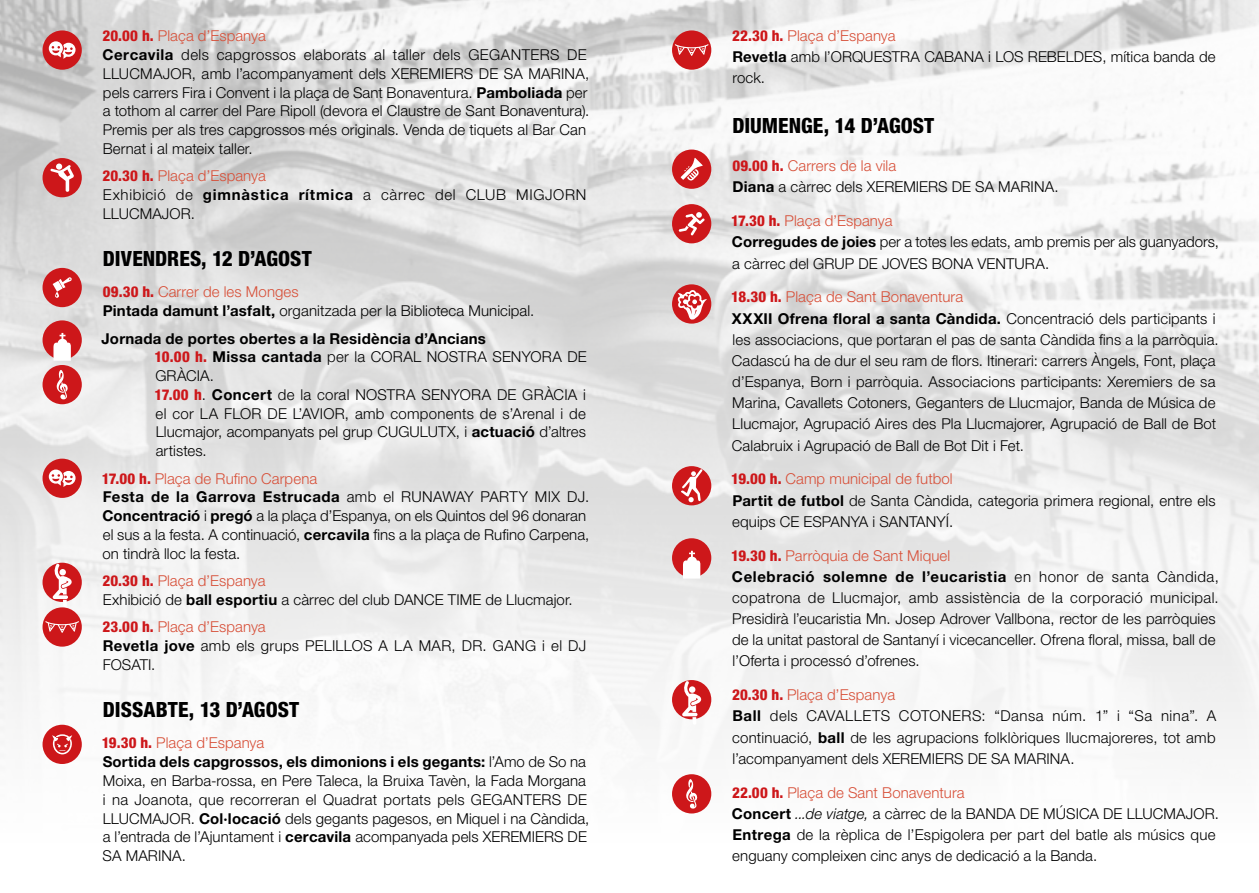
<style>
.page{position:relative;width:1259px;height:893px;background:#fff}
.page>*{position:absolute;margin:0;border:0;box-sizing:border-box;transform-origin:0 0}
.FECHA{font:800 condensed 21px "Helvetica Neue LT Std";color:#000}
.txt{font:300 15px/18.8px "Helvetica Neue LT Std";letter-spacing:.005em;color:#000}
.lugar{font:300 15px "Helvetica Neue LT Std";letter-spacing:.005em;color:#d74f38}
.txt-2{font:300 15px/18.8px "Helvetica Neue LT Std";letter-spacing:.045em;color:#000}
.txt-3{font:700 15px "Helvetica Neue LT Std";letter-spacing:.015em;color:#000}
.s1{font-weight:800;font-stretch:condensed;color:#cd171a}
.s2{font-weight:700}
.s3{font-style:italic}
</style>
<div class="page">
<img style="left:0;top:0;width:1259px;height:814px">
<div style="left:43px;top:30px;width:39px;height:40px;background:#cd171a;border-radius:50%"></div>
<svg style="left:49px;top:41px;width:27px;height:18px"></svg>
<div style="left:43px;top:158px;width:39px;height:39px;background:#cd171a;border-radius:50%"></div>
<svg style="left:50px;top:164px;width:24px;height:28px"></svg>
<div style="left:43px;top:268px;width:39px;height:39px;background:#cd171a;border-radius:50%"></div>
<svg style="left:53px;top:277px;width:19px;height:21px"></svg>
<div style="left:43px;top:365px;width:39px;height:39px;background:#cd171a;border-radius:50%"></div>
<svg style="left:57px;top:370px;width:11px;height:29px"></svg>
<div style="left:43px;top:320px;width:39px;height:40px;background:#cd171a;border-radius:50%"></div>
<svg style="left:53px;top:333px;width:18px;height:28px"></svg>
<div style="left:672px;top:538px;width:39px;height:39px;background:#cd171a;border-radius:50%"></div>
<svg style="left:683px;top:551px;width:17px;height:28px"></svg>
<div style="left:672px;top:774px;width:39px;height:39px;background:#cd171a;border-radius:50%"></div>
<svg style="left:686px;top:779px;width:11px;height:30px"></svg>
<div style="left:43px;top:563px;width:39px;height:39px;background:#cd171a;border-radius:50%"></div>
<svg style="left:53px;top:563px;width:19px;height:45px"></svg>
<div style="left:672px;top:680px;width:39px;height:39px;background:#cd171a;border-radius:50%"></div>
<svg style="left:682px;top:680px;width:19px;height:45px"></svg>
<div style="left:43px;top:607px;width:39px;height:40px;background:#cd171a;border-radius:50%"></div>
<svg style="left:45px;top:621px;width:34px;height:12px"></svg>
<div style="left:672px;top:30px;width:39px;height:40px;background:#cd171a;border-radius:50%"></div>
<svg style="left:675px;top:44px;width:33px;height:12px"></svg>
<div style="left:43px;top:725px;width:39px;height:39px;background:#cd171a;border-radius:50%"></div>
<svg style="left:52px;top:734px;width:20px;height:20px"></svg>
<div style="left:672px;top:150px;width:39px;height:39px;background:#cd171a;border-radius:50%"></div>
<svg style="left:680px;top:158px;width:22px;height:22px"></svg>
<svg style="left:672px;top:284px;width:39px;height:40px"></svg>
<svg style="left:677px;top:290px;width:30px;height:29px"></svg>
<div style="left:672px;top:466px;width:39px;height:39px;background:#cd171a;border-radius:50%"></div>
<svg style="left:680px;top:469px;width:22px;height:33px"></svg>
<div style="left:672px;top:204px;width:39px;height:39px;background:#cd171a;border-radius:50%"></div>
<svg style="left:678px;top:212px;width:26px;height:23px"></svg>
<div style="left:43px;top:459px;width:39px;height:39px;background:#cd171a;border-radius:50%"></div>
<svg style="left:49px;top:469px;width:27px;height:18px"></svg>
<p class="lugar" style="left:103px;top:27px;width:165px"><span class="s1">20.00 h.</span> Plaça d’Espanya</p>
<p class="txt" style="left:102px;top:45px;width:488px"><span class="s2">Cercavila</span> dels capgrossos elaborats al taller dels GEGANTERS DE LLUCMAJOR, amb l’acompanyament dels XEREMIERS DE SA MARINA, pels carrers Fira i Convent i la plaça de Sant Bonaventura. <span class="s2">Pamboliada</span> per a tothom al carrer del Pare Ripoll (devora el Claustre de Sant Bonaventura).<br>Premis per als tres capgrossos més originals. Venda de tiquets al Bar Can Bernat i al mateix taller.</p>
<p class="lugar" style="left:103px;top:167px;width:165px"><span class="s1">20.30 h.</span> Plaça d’Espanya</p>
<p class="txt-2" style="left:103px;top:185px;width:485px">Exhibició de <span class="s2">gimnàstica rítmica</span> a càrrec del CLUB MIGJORN<br>LLUCMAJOR.</p>
<p class="FECHA" style="left:103px;top:245px;width:210px">DIVENDRES, 12 D’AGOST</p>
<p class="lugar" style="left:103px;top:283px;width:197px"><span class="s1">09.30 h.</span> Carrer de les Monges</p>
<p class="txt" style="left:103px;top:301px;width:433px"><span class="s2">Pintada damunt l’asfalt,</span> organitzada per la Biblioteca Municipal.</p>
<p class="txt-3" style="left:101px;top:329px;width:386px">Jornada de portes obertes a la Residència d’Ancians</p>
<p class="txt" style="left:155px;top:347px;width:434px"><span class="s1">10.00 h.</span> <span class="s2">Missa cantada</span> per la CORAL NOSTRA SENYORA DE<br>GRÀCIA.</p>
<p class="txt" style="left:155px;top:385px;width:433px;text-align:justify"><span class="s1">17.00 h</span>. <span class="s2">Concert</span> de la coral NOSTRA SENYORA DE GRÀCIA i el cor LA FLOR DE L’AVIOR, amb components de s’Arenal i de Llucmajor, acompanyats pel grup CUGULUTX, i <span class="s2">actuació</span> d’altres artistes.</p>
<p class="lugar" style="left:102px;top:469px;width:217px"><span class="s1">17.00 h.</span> Plaça de Rufino Carpena</p>
<p class="txt" style="left:102px;top:487px;width:488px"><span class="s2">Festa de la Garrova Estrucada</span> amb el RUNAWAY PARTY MIX DJ.<br><span class="s2">Concentració</span> i <span class="s2">pregó</span> a la plaça d’Espanya, on els Quintos del 96 donaran el sus a la festa. A continuació, <span class="s2">cercavila</span> fins a la plaça de Rufino Carpena, on tindrà lloc la festa.</p>
<p class="lugar" style="left:103px;top:571px;width:165px"><span class="s1">20.30 h.</span> Plaça d’Espanya</p>
<p class="txt" style="left:103px;top:590px;width:471px">Exhibició de <span class="s2">ball esportiu</span> a càrrec del club DANCE TIME de Llucmajor.</p>
<p class="lugar" style="left:103px;top:617px;width:165px"><span class="s1">23.00 h.</span> Plaça d’Espanya</p>
<p class="txt" style="left:103px;top:636px;width:485px"><span class="s2">Revetla jove</span> amb els grups PELILLOS A LA MAR, DR. GANG i el DJ<br>FOSATI.</p>
<p class="FECHA" style="left:103px;top:696px;width:198px">DISSABTE, 13 D’AGOST</p>
<p class="lugar" style="left:102px;top:734px;width:164px"><span class="s1">19.30 h.</span> Plaça d’Espanya</p>
<p class="txt" style="left:103px;top:752px;width:488px"><span class="s2">Sortida dels capgrossos, els dimonions i els gegants:</span> l’Amo de So na Moixa, en Barba-rossa, en Pere Taleca, la Bruixa Tavèn, la Fada Morgana i na Joanota, que recorreran el Quadrat portats pels GEGANTERS DE LLUCMAJOR. <span class="s2">Col·locació</span> dels gegants pagesos, en Miquel i na Càndida, a l’entrada de l’Ajuntament i <span class="s2">cercavila</span> acompanyada pels XEREMIERS DE SA MARINA.</p>
<p class="lugar" style="left:732px;top:27px;width:165px"><span class="s1">22.30 h.</span> Plaça d’Espanya</p>
<p class="txt" style="left:732px;top:46px;width:485px;line-height:21.1px"><span class="s2">Revetla</span> amb l’ORQUESTRA CABANA i LOS REBELDES, mítica banda de rock.</p>
<p class="FECHA" style="left:732px;top:113px;width:203px">DIUMENGE, 14 D’AGOST</p>
<p class="lugar" style="left:732px;top:157px;width:165px"><span class="s1">09.00 h.</span> Carrers de la vila</p>
<p class="txt" style="left:732px;top:177px;width:328px"><span class="s2">Diana</span> a càrrec dels XEREMIERS DE SA MARINA.</p>
<p class="lugar" style="left:731px;top:212px;width:163px"><span class="s1">17.30 h.</span> Plaça d’Espanya</p>
<p class="txt" style="left:732px;top:231px;width:488px;line-height:21.1px"><span class="s2">Corregudes de joies</span> per a totes les edats, amb premis per als guanyadors, a càrrec del GRUP DE JOVES BONA VENTURA.</p>
<p class="lugar" style="left:731px;top:288px;width:233px"><span class="s1">18.30 h.</span> Plaça de Sant Bonaventura</p>
<p class="txt" style="left:732px;top:307px;width:488px;line-height:21.1px"><span class="s2">XXXII Ofrena floral a santa Càndida.</span> Concentració dels participants i les associacions, que portaran el pas de santa Càndida fins a la parròquia.<br>Cadascú ha de dur el seu ram de flors. Itinerari: carrers Àngels, Font, plaça d’Espanya, Born i parròquia. Associacions participants: Xeremiers de sa Marina, Cavallets Cotoners, Geganters de Llucmajor, Banda de Música de Llucmajor, Agrupació Aires des Pla Llucmajorer, Agrupació de Ball de Bot Calabruix i Agrupació de Ball de Bot Dit i Fet.</p>
<p class="lugar" style="left:731px;top:470px;width:223px"><span class="s1">19.00 h.</span> Camp municipal de futbol</p>
<p class="txt" style="left:732px;top:489px;width:485px;line-height:21.1px"><span class="s2">Partit de futbol</span> de Santa Càndida, categoria primera regional, entre els equips CE ESPANYA i SANTANYÍ.</p>
<p class="lugar" style="left:731px;top:546px;width:221px"><span class="s1">19.30 h.</span> Parròquia de Sant Miquel</p>
<p class="txt" style="left:732px;top:566px;width:488px;line-height:21.1px"><span class="s2">Celebració solemne de l’eucaristia</span> en honor de santa Càndida, copatrona de Llucmajor, amb assistència de la corporació municipal.<br>Presidirà l’eucaristia Mn. Josep Adrover Vallbona, rector de les parròquies de la unitat pastoral de Santanyí i vicecanceller. Ofrena floral, missa, ball de l’Oferta i processó d’ofrenes.</p>
<p class="lugar" style="left:732px;top:686px;width:165px"><span class="s1">20.30 h.</span> Plaça d’Espanya</p>
<p class="txt" style="left:732px;top:705px;width:486px;line-height:21.1px;text-align:justify"><span class="s2">Ball</span> dels CAVALLETS COTONERS: “Dansa núm. 1” i “Sa nina”. A continuació, <span class="s2">ball</span> de les agrupacions folklòriques llucmajoreres, tot amb l’acompanyament dels XEREMIERS DE SA MARINA.</p>
<p class="lugar" style="left:732px;top:783px;width:234px"><span class="s1">22.00 h.</span> Plaça de Sant Bonaventura</p>
<p class="txt" style="left:732px;top:803px;width:488px;line-height:21.1px"><span class="s2">Concert</span> <span class="s3">...de viatge,</span> a càrrec de la BANDA DE MÚSICA DE LLUCMAJOR.<br><span class="s2">Entrega</span> de la rèplica de l’Espigolera per part del batle als músics que enguany compleixen cinc anys de dedicació a la Banda.</p>
</div>
